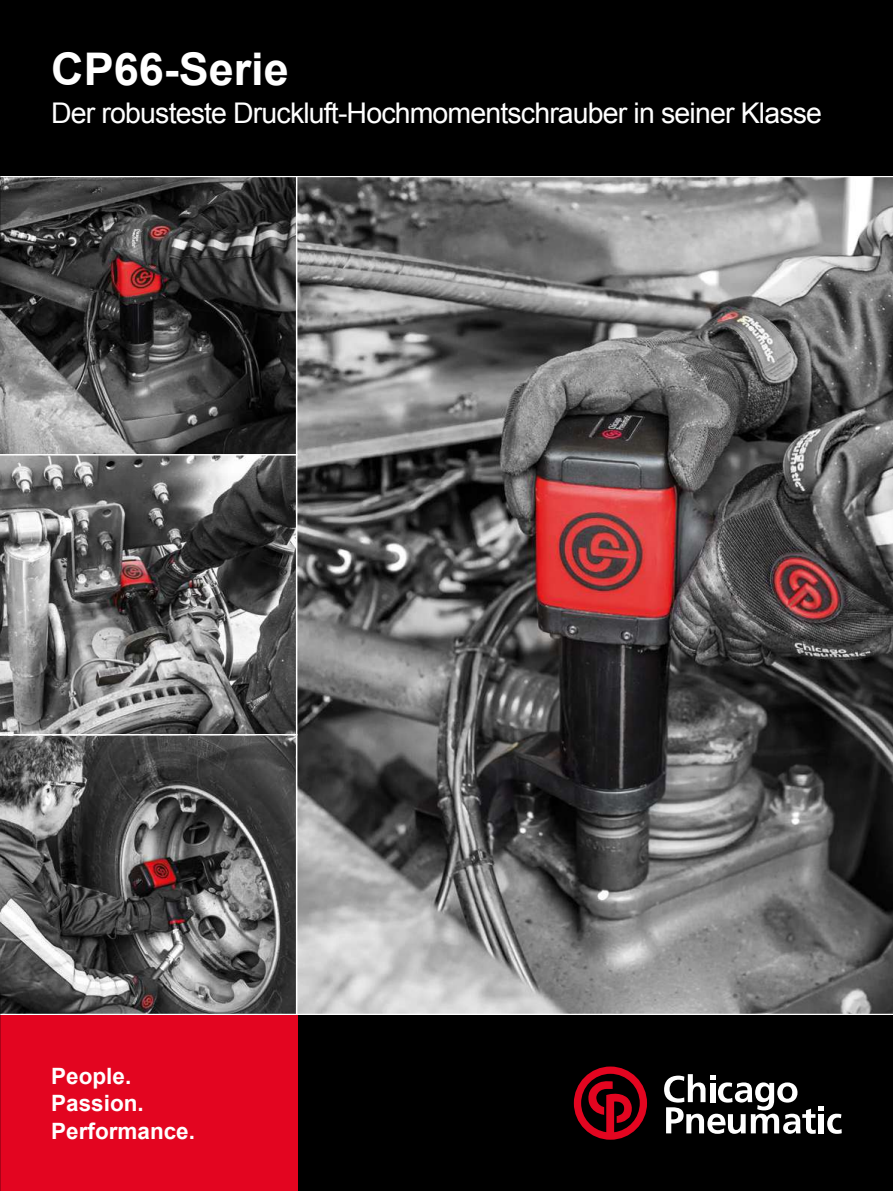
<style>
.page{position:relative;width:893px;height:1191px;background:#fff}
.page>*{position:absolute;margin:0;border:0;box-sizing:border-box;transform-origin:0 0}
.t1{font:700 45px "Arial";color:#fff}
.t2{font:28.5px "Arial";letter-spacing:-.03em;color:#fff}
.t3{font:700 22.5px/27.8px "Arial";color:#fff}
</style>
<div class="page">
<img style="left:0;top:177px;width:893px;height:836px">
<hr style="left:0;top:734px;width:297px;height:1px;background:#fff">
<hr style="left:0;top:454px;width:297px;height:1px;background:#fff">
<hr style="left:296px;top:176px;width:1px;height:839px;background:#fff">
<div style="left:0;top:0;width:893px;height:176px;background:#000"></div>
<div style="left:297px;top:1015px;width:596px;height:176px;background:#000"></div>
<div style="left:0;top:1015px;width:297px;height:176px;background:#e30520"></div>
<svg style="left:664px;top:1074px;width:178px;height:59px"></svg>
<svg style="left:574px;top:1066px;width:73px;height:73px"></svg>
<h1 class="t1" style="left:51px;top:39px;width:239px">CP66-Serie</h1>
<p class="t2" style="left:51px;top:95px;width:772px">Der robusteste Druckluft-Hochmomentschrauber in seiner Klasse</p>
<p class="t3" style="left:51px;top:1062px;width:145px">People.<br>Passion.<br>Performance.</p>
</div>
